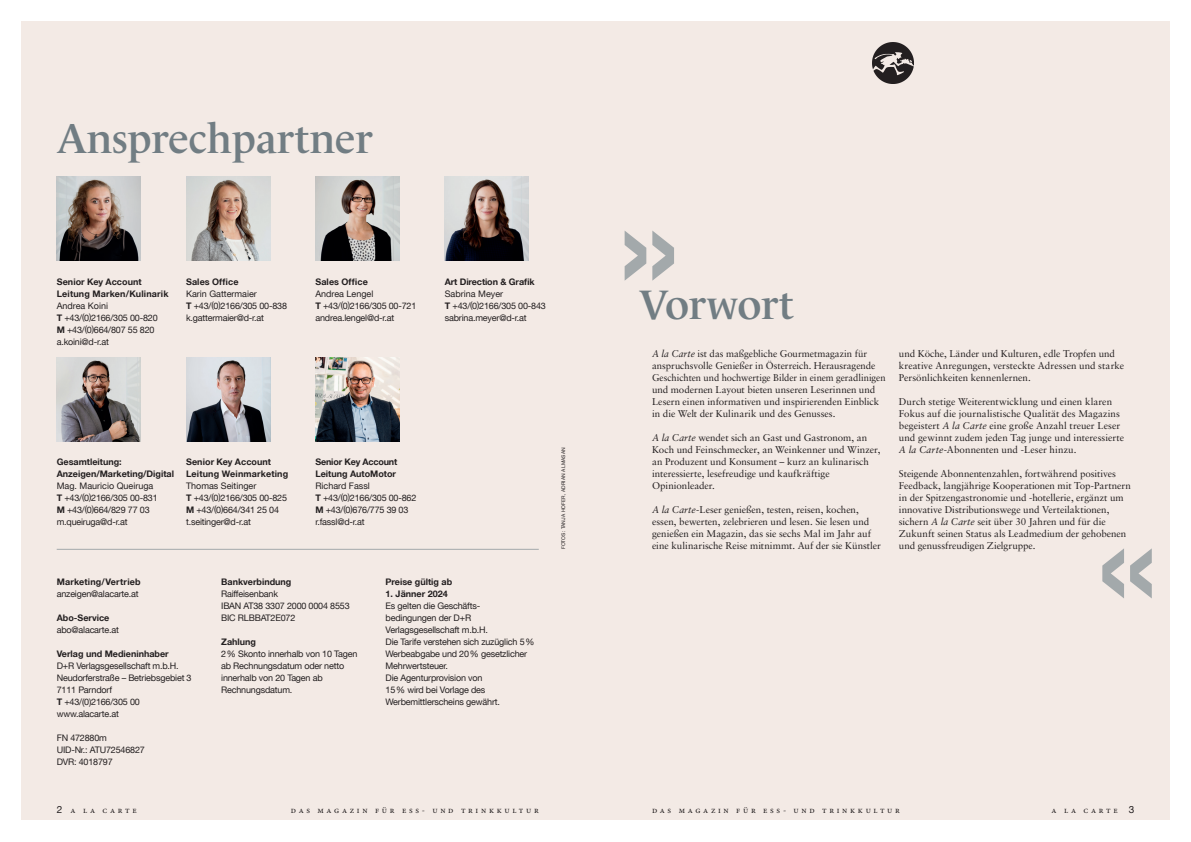
<style>
.page{position:relative;width:1191px;height:842px;background:#fff}
.page>*{position:absolute;margin:0;border:0;box-sizing:border-box;transform-origin:0 0}
.t1{font:42px "Le Monde Livre Semi Bold Os F";letter-spacing:-.01em;color:#717d83}
.t2{font:9.8px/12px "Sabon LT Std";color:#231f20}
.t3{font:9px/12px "Helvetica Neue LT Std";letter-spacing:-.02em;color:#231f20}
.t4{font:700 9px/12px "Helvetica Neue LT Std";color:#231f20}
.t5{font:9px "Minion Pro";letter-spacing:.3em;color:#231f20}
.t6{font:700 9px "Helvetica Neue LT Std";letter-spacing:.02em;color:#231f20}
.t7{font:5px "Helvetica Neue LT Std";letter-spacing:.02em;color:#231f20}
.s1{font-weight:700}
.s2{font-style:italic}
.s3{font-family:"Helvetica Neue LT Std";font-size:10px}
</style>
<div class="page">
<div style="left:21px;top:22px;width:1148px;height:798px;background:#f3eae5"></div>
<img style="left:186px;top:177px;width:84px;height:84px">
<img style="left:315px;top:177px;width:84px;height:84px">
<img style="left:445px;top:177px;width:84px;height:84px">
<img style="left:57px;top:177px;width:84px;height:84px">
<img style="left:57px;top:357px;width:84px;height:84px">
<img style="left:315px;top:357px;width:84px;height:84px">
<img style="left:186px;top:357px;width:84px;height:84px">
<hr style="left:57px;top:549px;width:482px;height:1px;background:#a3a9ab">
<svg style="left:1102px;top:548px;width:49px;height:50px"></svg>
<svg style="left:624px;top:231px;width:50px;height:50px"></svg>
<img style="left:872px;top:42px;width:42px;height:42px">
<h1 class="t1" style="left:57px;top:114px;width:317px">Ansprechpartner</h1>
<p class="t4" style="left:57px;top:275px;width:113px">Senior Key Account<br>Leitung Marken/Kulinarik</p>
<p class="t3" style="left:57px;top:299px;width:102px">Andrea Koini<br><span class="s1">T</span> +43/(0)2166/305 00-820<br><span class="s1">M</span> +43/(0)664/807 55 820 a.koini@d-r.at</p>
<p class="t4" style="left:186px;top:275px;width:54px">Sales Office</p>
<p class="t3" style="left:186px;top:287px;width:102px">Karin Gattermaier<br><span class="s1">T</span> +43/(0)2166/305 00-838 k.gattermaier@d-r.at</p>
<p class="t4" style="left:315px;top:275px;width:54px">Sales Office</p>
<p class="t3" style="left:315px;top:287px;width:102px">Andrea Lengel<br><span class="s1">T</span> +43/(0)2166/305 00-721 andrea.lengel@d-r.at</p>
<p class="t4" style="left:445px;top:275px;width:91px">Art Direction &amp; Grafik</p>
<p class="t3" style="left:445px;top:287px;width:102px">Sabrina Meyer<br><span class="s1">T</span> +43/(0)2166/305 00-843 sabrina.meyer@d-r.at</p>
<p class="t4" style="left:57px;top:455px;width:119px">Gesamtleitung:<br>Anzeigen/Marketing/Digital</p>
<p class="t3" style="left:57px;top:479px;width:102px">Mag. Mauricio Queiruga<br><span class="s1">T</span> +43/(0)2166/305 00-831<br><span class="s1">M</span> +43/(0)664/829 77 03 m.queiruga@d-r.at</p>
<p class="t4" style="left:186px;top:455px;width:104px">Senior Key Account<br>Leitung Weinmarketing</p>
<p class="t3" style="left:186px;top:479px;width:102px">Thomas Seitinger<br><span class="s1">T</span> +43/(0)2166/305 00-825<br><span class="s1">M</span> +43/(0)664/341 25 04 t.seitinger@d-r.at</p>
<p class="t4" style="left:315px;top:455px;width:83px">Senior Key Account<br>Leitung AutoMotor</p>
<p class="t3" style="left:315px;top:479px;width:102px">Richard Fassl<br><span class="s1">T</span> +43/(0)2166/305 00-862<br><span class="s1">M</span> +43/(0)676/775 39 03 r.fassl@d-r.at</p>
<p class="t6" style="left:57px;top:576px;width:85px">Marketing/Vertrieb</p>
<p class="t3" style="left:57px;top:587px;width:83px">anzeigen@alacarte.at</p>
<p class="t4" style="left:57px;top:611px;width:54px">Abo-Service</p>
<p class="t3" style="left:57px;top:623px;width:64px">abo@alacarte.at</p>
<p class="t4" style="left:57px;top:647px;width:113px">Verlag und Medieninhaber</p>
<p class="t3" style="left:57px;top:659px;width:136px">D+R Verlagsgesellschaft m.b.H.<br>Neudorferstraße – Betriebsgebiet 3<br>7111 Parndorf<br><span class="s1">T</span> +43/(0)2166/305 00 www.alacarte.at</p>
<p class="t3" style="left:57px;top:731px;width:90px">FN 472880m<br>UID-Nr.: ATU72546827<br>DVR: 4018797</p>
<p class="t4" style="left:221px;top:575px;width:72px">Bankverbindung</p>
<p class="t3" style="left:221px;top:587px;width:130px">Raiffeisenbank<br>IBAN AT38 3307 2000 0004 8553<br>BIC RLBBAT2E072</p>
<p class="t4" style="left:221px;top:635px;width:36px">Zahlung</p>
<p class="t3" style="left:221px;top:647px;width:138px">2% Skonto innerhalb von 10 Tagen ab Rechnungsdatum oder netto innerhalb von 20 Tagen ab<br>Rechnungsdatum.</p>
<p class="t4" style="left:386px;top:575px;width:68px">Preise gültig ab</p>
<p class="t4" style="left:386px;top:587px;width:64px">1. Jänner 2024</p>
<p class="t3" style="left:386px;top:599px;width:150px">Es gelten die Geschäfts-<br>bedingungen der D+R<br>Verlagsgesellschaft m.b.H.<br>Die Tarife verstehen sich zuzüglich 5%<br>Werbeabgabe und 20% gesetzlicher<br>Mehrwertsteuer.<br>Die Agenturprovision von<br>15% wird bei Vorlage des<br>Werbemittlerscheins gewährt.</p>
<p class="t7" style="left:560px;top:549px;width:104px;rotate:-90deg">FOTOS: TANJA HOFER, ADRIAN ALMASAN</p>
<h1 class="t1" style="left:639px;top:279px;width:156px">Vorwort</h1>
<p class="t2" style="left:652px;top:347px;width:235px"><span class="s2">A la Carte</span> ist das maßgebliche Gourmetmagazin für anspruchsvolle Genießer in Österreich. Herausragende Geschichten und hochwertige Bilder in einem geradlinigen und modernen Layout bieten unseren Leserinnen und Lesern einen informativen und inspirierenden Einblick in die Welt der Kulinarik und des Genusses.</p>
<p class="t2" style="left:652px;top:431px;width:230px"><span class="s2">A la Carte</span> wendet sich an Gast und Gastronom, an Koch und Feinschmecker, an Weinkenner und Winzer, an Produzent und Konsument – kurz an kulinarisch interessierte, lesefreudige und kaufkräftige Opinionleader.</p>
<p class="t2" style="left:652px;top:503px;width:230px"><span class="s2">A la Carte</span>-Leser genießen, testen, reisen, kochen, essen, bewerten, zelebrieren und lesen. Sie lesen und genießen ein Magazin, das sie sechs Mal im Jahr auf eine kulinarische Reise mitnimmt. Auf der sie Künstler</p>
<p class="t2" style="left:899px;top:347px;width:227px">und Köche, Länder und Kulturen, edle Tropfen und kreative Anregungen, versteckte Adressen und starke<br>Persönlichkeiten kennenlernen.</p>
<p class="t2" style="left:899px;top:395px;width:227px">Durch stetige Weiterentwicklung und einen klaren Fokus auf die journalistische Qualität des Magazins begeistert <span class="s2">A la Carte</span> eine große Anzahl treuer Leser und gewinnt zudem jeden Tag junge und interessierte <span class="s2">A la Carte</span>-Abonnenten und -Leser hinzu.</p>
<p class="t2" style="left:899px;top:467px;width:233px">Steigende Abonnentenzahlen, fortwährend positives Feedback, langjährige Kooperationen mit Top-Partnern in der Spitzengastronomie und -hotellerie, ergänzt um innovative Distributionswege und Verteilaktionen, sichern <span class="s2">A la Carte</span> seit über 30 Jahren und für die Zukunft seinen Status als Leadmedium der gehobenen und genussfreudigen Zielgruppe.</p>
<p class="t5" style="left:57px;top:804px;width:81px"><span class="s3">2</span> a la carte</p>
<p class="t5" style="left:291px;top:804px;width:249px">das magazin für ess- und trinkkultur</p>
<p class="t5" style="left:652px;top:804px;width:249px">das magazin für ess- und trinkkultur</p>
<p class="t5" style="left:1051px;top:804px;width:84px">a la carte <span class="s3">3</span></p>
</div>
